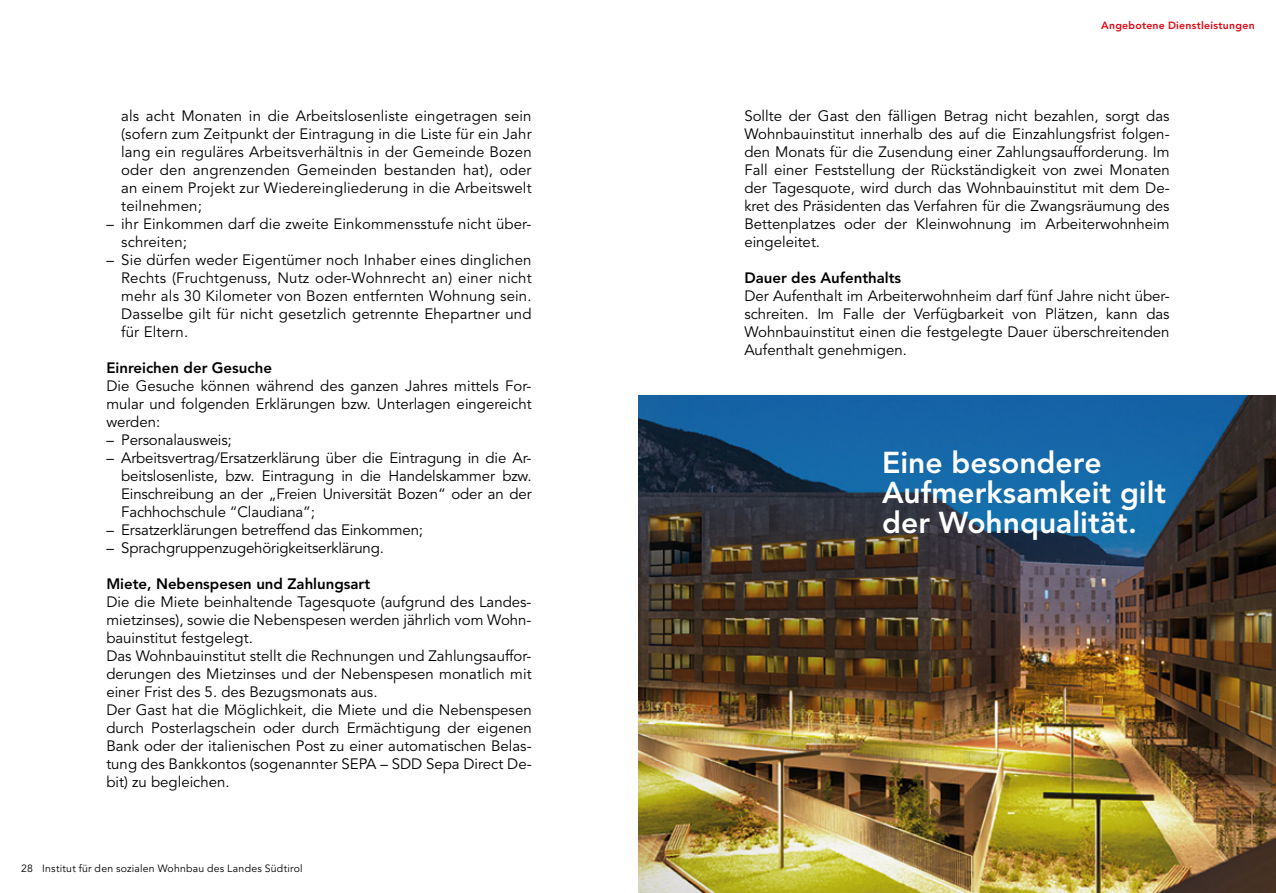
<style>
.page{position:relative;width:1276px;height:893px;background:#fff}
.page>*{position:absolute;margin:0;border:0;box-sizing:border-box;transform-origin:0 0}
.t1{font:800 30px/30px "Avenir LT Std";color:#fff}
.t2{font:15px/18px "Avenir LT Std";color:#000;text-align:justify}
.t3{font:800 15px "Avenir LT Std";color:#000}
.t4{font:10.5px "Avenir LT Std";letter-spacing:.02em;color:#000}
.t5{font:800 10.5px "Avenir LT Std";letter-spacing:.025em;color:#e30613}
</style>
<div class="page">
<img style="left:638px;top:395px;width:638px;height:498px">
<p class="t2" style="left:121px;top:107px;width:412px">als acht Monaten in die Arbeitslosenliste eingetragen sein (sofern zum Zeitpunkt der Eintragung in die Liste für ein Jahr lang ein reguläres Arbeitsverhältnis in der Gemeinde Bozen oder den angrenzenden Gemeinden bestanden hat), oder an einem Projekt zur Wiedereingliederung in die Arbeitswelt teilnehmen;</p>
<p class="t2" style="left:121px;top:215px;width:412px;text-indent:-15px">– ihr Einkommen darf die zweite Einkommensstufe nicht über&shy;schreiten;</p>
<p class="t2" style="left:121px;top:251px;width:412px;text-indent:-15px">– Sie dürfen weder Eigentümer noch Inhaber eines dinglichen Rechts (Fruchtgenuss, Nutz oder-Wohnrecht an) einer nicht mehr als 30 Kilometer von Bozen entfernten Wohnung sein.<br>Dasselbe gilt für nicht gesetzlich getrennte Ehepartner und für Eltern.</p>
<p class="t3" style="left:106px;top:359px;width:167px">Einreichen der Gesuche</p>
<p class="t2" style="left:106px;top:377px;width:427px">Die Gesuche können während des ganzen Jahres mittels For&shy;mular und folgenden Erklärungen bzw. Unterlagen eingereicht werden:</p>
<p class="t2" style="left:106px;top:431px;width:127px">– Personalausweis;</p>
<p class="t2" style="left:121px;top:449px;width:412px;text-indent:-15px">– Arbeitsvertrag/Ersatzerklärung über die Eintragung in die Ar&shy;beitslosenliste, bzw. Eintragung in die Handelskammer bzw.<br>Einschreibung an der „Freien Universität Bozen“ oder an der Fachhochschule “Claudiana”;</p>
<p class="t2" style="left:106px;top:521px;width:318px">– Ersatzerklärungen betreffend das Einkommen;</p>
<p class="t2" style="left:106px;top:539px;width:279px">– Sprachgruppenzugehörigkeitserklärung.</p>
<p class="t3" style="left:106px;top:575px;width:265px">Miete, Nebenspesen und Zahlungsart</p>
<p class="t2" style="left:106px;top:593px;width:427px;text-align:left">Die die Miete beinhaltende Tagesquote (aufgrund des Landes&shy;mietzinses), sowie die Nebenspesen werden jährlich vom Wohn&shy;bauinstitut festgelegt.<br>Das Wohnbauinstitut stellt die Rechnungen und Zahlungsauffor&shy;derungen des Mietzinses und der Nebenspesen monatlich mit einer Frist des 5. des Bezugsmonats aus.<br>Der Gast hat die Möglichkeit, die Miete und die Nebenspesen durch Posterlagschein oder durch Ermächtigung der eigenen Bank oder der italienischen Post zu einer automatischen Belas&shy;tung des Bankkontos (sogenannter SEPA – SDD Sepa Direct De&shy;bit) zu begleichen.</p>
<p class="t4" style="left:21px;top:862px;width:283px">28 Institut für den sozialen Wohnbau des Landes Südtirol</p>
<p class="t5" style="left:1101px;top:19px;width:155px">Angebotene Dienstleistungen</p>
<p class="t2" style="left:744px;top:107px;width:427px">Sollte der Gast den fälligen Betrag nicht bezahlen, sorgt das Wohnbauinstitut innerhalb des auf die Einzahlungsfrist folgen&shy;den Monats für die Zusendung einer Zahlungsaufforderung. Im Fall einer Feststellung der Rückständigkeit von zwei Monaten der Tagesquote, wird durch das Wohnbauinstitut mit dem De&shy;kret des Präsidenten das Verfahren für die Zwangsräumung des Bettenplatzes oder der Kleinwohnung im Arbeiterwohnheim eingeleitet.</p>
<p class="t3" style="left:744px;top:269px;width:158px">Dauer des Aufenthalts</p>
<p class="t2" style="left:744px;top:287px;width:427px">Der Aufenthalt im Arbeiterwohnheim darf fünf Jahre nicht über&shy;schreiten. Im Falle der Verfügbarkeit von Plätzen, kann das Wohnbauinstitut einen die festgelegte Dauer überschreitenden Aufenthalt genehmigen.</p>
<h1 class="t1" style="left:882px;top:448px;width:285px">Eine besondere<br>Aufmerksamkeit gilt der Wohnqualität.</h1>
</div>
